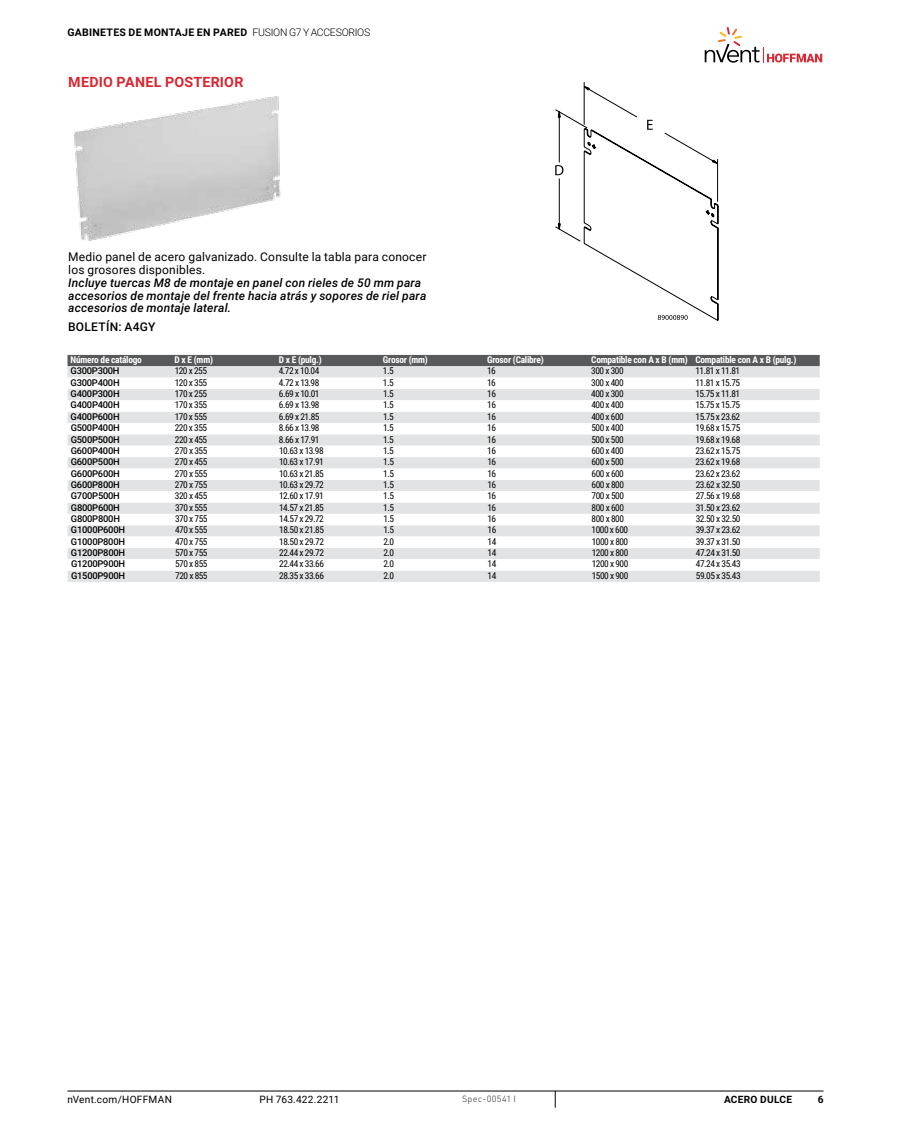
<style>
.page{position:relative;width:918px;height:1134px;background:#fff}
.page>*{position:absolute;margin:0;border:0;box-sizing:border-box;transform-origin:0 0}
.t1{font:700 14.25px "Roboto";letter-spacing:.01em;color:#d92632}
.t2{font:italic 500 12px/12.8px "Roboto";letter-spacing:.015em;color:#000}
.t3{font:12px/12.8px "Roboto";letter-spacing:.015em;color:#000}
.t4{font:500 12px "Roboto";letter-spacing:.02em;color:#000}
.t5{font:700 10.5px "Roboto";letter-spacing:.025em;color:#000}
.t6{font:10.2px "Roboto";letter-spacing:.025em;color:#000}
.t7{font:700 10.2px "Roboto";letter-spacing:.03em;color:#000}
.t8{font:9.3px "Roboto Condensed";letter-spacing:-.05em;color:#000}
.t9{font:500 9.3px "Roboto";letter-spacing:-.025em;color:#000}
.t10{font:700 9.3px "Roboto Condensed";letter-spacing:-.025em;color:#fff}
.t11{font:9px "DIN Pro";letter-spacing:.03em;color:#58595b}
.s1{font-weight:300}
</style>
<div class="page">
<hr style="left:68px;top:1091px;width:756px;height:1px;background:#000">
<svg style="left:555px;top:1091px;width:1px;height:17px"></svg>
<svg style="left:705px;top:27px;width:117px;height:36px"></svg>
<img style="left:74px;top:97px;width:207px;height:143px">
<svg style="left:555px;top:82px;width:163px;height:239px"></svg>
<div style="left:68px;top:355px;width:752px;height:11px;background:#58595b"></div>
<div style="left:68px;top:366px;width:752px;height:216px;background:#e2e3e4"></div>
<svg style="left:68px;top:378px;width:752px;height:193px"></svg>
<p class="t5" style="left:68px;top:25px;width:304px">GABINETES DE MONTAJE EN PARED <span class="s1">FUSION G7 Y ACCESORIOS</span></p>
<h1 class="t1" style="left:68px;top:72px;width:177px">MEDIO PANEL POSTERIOR</h1>
<p class="t3" style="left:68px;top:250px;width:360px">Medio panel de acero galvanizado. Consulte la tabla para conocer los grosores disponibles.</p>
<p class="t2" style="left:68px;top:276px;width:360px">Incluye tuercas M8 de montaje en panel con rieles de 50 mm para accesorios de montaje del frente hacia atrás y sopores de riel para accesorios de montaje lateral.</p>
<p class="t4" style="left:68px;top:318px;width:89px">BOLETÍN: A4GY</p>
<p class="t10" style="left:70px;top:353px;width:73px">Número de catálogo</p>
<p class="t10" style="left:175px;top:353px;width:40px">D x E (mm)</p>
<p class="t10" style="left:279px;top:353px;width:44px">D x E (pulg.)</p>
<p class="t10" style="left:383px;top:353px;width:47px">Grosor (mm)</p>
<p class="t10" style="left:487px;top:353px;width:58px">Grosor (Calibre)</p>
<p class="t10" style="left:591px;top:353px;width:207px">Compatible con A x B (mm) Compatible con A x B (pulg.)</p>
<p class="t9" style="left:71px;top:365px;width:51px">G300P300H</p>
<p class="t8" style="left:175px;top:365px;width:34px">120 x 255</p>
<p class="t8" style="left:279px;top:365px;width:42px">4.72 x 10.04</p>
<p class="t8" style="left:383px;top:365px;width:12px">1.5</p>
<p class="t8" style="left:487px;top:365px;width:10px">16</p>
<p class="t8" style="left:591px;top:365px;width:34px">300 x 300</p>
<p class="t8" style="left:695px;top:365px;width:46px">11.81 x 11.81</p>
<p class="t9" style="left:71px;top:376px;width:51px">G300P400H</p>
<p class="t8" style="left:175px;top:376px;width:34px">120 x 355</p>
<p class="t8" style="left:279px;top:376px;width:42px">4.72 x 13.98</p>
<p class="t8" style="left:383px;top:376px;width:12px">1.5</p>
<p class="t8" style="left:487px;top:376px;width:10px">16</p>
<p class="t8" style="left:591px;top:376px;width:34px">300 x 400</p>
<p class="t8" style="left:695px;top:376px;width:46px">11.81 x 15.75</p>
<p class="t9" style="left:71px;top:387px;width:51px">G400P300H</p>
<p class="t8" style="left:175px;top:387px;width:34px">170 x 255</p>
<p class="t8" style="left:279px;top:387px;width:42px">6.69 x 10.01</p>
<p class="t8" style="left:383px;top:387px;width:12px">1.5</p>
<p class="t8" style="left:487px;top:387px;width:10px">16</p>
<p class="t8" style="left:591px;top:387px;width:34px">400 x 300</p>
<p class="t8" style="left:695px;top:387px;width:46px">15.75 x 11.81</p>
<p class="t9" style="left:71px;top:399px;width:51px">G400P400H</p>
<p class="t8" style="left:175px;top:399px;width:34px">170 x 355</p>
<p class="t8" style="left:279px;top:399px;width:42px">6.69 x 13.98</p>
<p class="t8" style="left:383px;top:399px;width:12px">1.5</p>
<p class="t8" style="left:487px;top:399px;width:10px">16</p>
<p class="t8" style="left:591px;top:399px;width:34px">400 x 400</p>
<p class="t8" style="left:695px;top:399px;width:46px">15.75 x 15.75</p>
<p class="t9" style="left:71px;top:410px;width:51px">G400P600H</p>
<p class="t8" style="left:175px;top:410px;width:34px">170 x 555</p>
<p class="t8" style="left:279px;top:410px;width:42px">6.69 x 21.85</p>
<p class="t8" style="left:383px;top:410px;width:12px">1.5</p>
<p class="t8" style="left:487px;top:410px;width:10px">16</p>
<p class="t8" style="left:591px;top:410px;width:34px">400 x 600</p>
<p class="t8" style="left:696px;top:410px;width:46px">15.75 x 23.62</p>
<p class="t9" style="left:71px;top:421px;width:51px">G500P400H</p>
<p class="t8" style="left:175px;top:421px;width:34px">220 x 355</p>
<p class="t8" style="left:279px;top:421px;width:42px">8.66 x 13.98</p>
<p class="t8" style="left:383px;top:421px;width:12px">1.5</p>
<p class="t8" style="left:487px;top:421px;width:10px">16</p>
<p class="t8" style="left:591px;top:421px;width:34px">500 x 400</p>
<p class="t8" style="left:696px;top:421px;width:46px">19.68 x 15.75</p>
<p class="t9" style="left:71px;top:433px;width:51px">G500P500H</p>
<p class="t8" style="left:175px;top:433px;width:34px">220 x 455</p>
<p class="t8" style="left:279px;top:433px;width:42px">8.66 x 17.91</p>
<p class="t8" style="left:383px;top:433px;width:12px">1.5</p>
<p class="t8" style="left:487px;top:433px;width:10px">16</p>
<p class="t8" style="left:591px;top:433px;width:34px">500 x 500</p>
<p class="t8" style="left:696px;top:433px;width:46px">19.68 x 19.68</p>
<p class="t9" style="left:71px;top:444px;width:51px">G600P400H</p>
<p class="t8" style="left:175px;top:444px;width:34px">270 x 355</p>
<p class="t8" style="left:279px;top:444px;width:46px">10.63 x 13.98</p>
<p class="t8" style="left:383px;top:444px;width:12px">1.5</p>
<p class="t8" style="left:487px;top:444px;width:10px">16</p>
<p class="t8" style="left:591px;top:444px;width:34px">600 x 400</p>
<p class="t8" style="left:696px;top:444px;width:46px">23.62 x 15.75</p>
<p class="t9" style="left:71px;top:455px;width:51px">G600P500H</p>
<p class="t8" style="left:175px;top:455px;width:34px">270 x 455</p>
<p class="t8" style="left:279px;top:455px;width:46px">10.63 x 17.91</p>
<p class="t8" style="left:383px;top:455px;width:12px">1.5</p>
<p class="t8" style="left:487px;top:455px;width:10px">16</p>
<p class="t8" style="left:591px;top:455px;width:34px">600 x 500</p>
<p class="t8" style="left:696px;top:455px;width:46px">23.62 x 19.68</p>
<p class="t9" style="left:71px;top:467px;width:51px">G600P600H</p>
<p class="t8" style="left:175px;top:467px;width:34px">270 x 555</p>
<p class="t8" style="left:279px;top:467px;width:46px">10.63 x 21.85</p>
<p class="t8" style="left:383px;top:467px;width:12px">1.5</p>
<p class="t8" style="left:487px;top:467px;width:10px">16</p>
<p class="t8" style="left:592px;top:467px;width:34px">600 x 600</p>
<p class="t8" style="left:696px;top:467px;width:46px">23.62 x 23.62</p>
<p class="t9" style="left:71px;top:478px;width:51px">G600P800H</p>
<p class="t8" style="left:175px;top:478px;width:34px">270 x 755</p>
<p class="t8" style="left:279px;top:478px;width:46px">10.63 x 29.72</p>
<p class="t8" style="left:383px;top:478px;width:12px">1.5</p>
<p class="t8" style="left:487px;top:478px;width:10px">16</p>
<p class="t8" style="left:592px;top:478px;width:34px">600 x 800</p>
<p class="t8" style="left:696px;top:478px;width:46px">23.62 x 32.50</p>
<p class="t9" style="left:71px;top:489px;width:51px">G700P500H</p>
<p class="t8" style="left:175px;top:489px;width:34px">320 x 455</p>
<p class="t8" style="left:279px;top:489px;width:46px">12.60 x 17.91</p>
<p class="t8" style="left:383px;top:489px;width:12px">1.5</p>
<p class="t8" style="left:487px;top:489px;width:10px">16</p>
<p class="t8" style="left:592px;top:489px;width:34px">700 x 500</p>
<p class="t8" style="left:696px;top:489px;width:46px">27.56 x 19.68</p>
<p class="t9" style="left:71px;top:501px;width:51px">G800P600H</p>
<p class="t8" style="left:175px;top:501px;width:34px">370 x 555</p>
<p class="t8" style="left:279px;top:501px;width:46px">14.57 x 21.85</p>
<p class="t8" style="left:383px;top:501px;width:12px">1.5</p>
<p class="t8" style="left:487px;top:501px;width:10px">16</p>
<p class="t8" style="left:592px;top:501px;width:34px">800 x 600</p>
<p class="t8" style="left:696px;top:501px;width:46px">31.50 x 23.62</p>
<p class="t9" style="left:71px;top:512px;width:51px">G800P800H</p>
<p class="t8" style="left:175px;top:512px;width:34px">370 x 755</p>
<p class="t8" style="left:279px;top:512px;width:46px">14.57 x 29.72</p>
<p class="t8" style="left:383px;top:512px;width:12px">1.5</p>
<p class="t8" style="left:487px;top:512px;width:10px">16</p>
<p class="t8" style="left:592px;top:512px;width:34px">800 x 800</p>
<p class="t8" style="left:696px;top:512px;width:46px">32.50 x 32.50</p>
<p class="t9" style="left:71px;top:524px;width:56px">G1000P600H</p>
<p class="t8" style="left:175px;top:524px;width:34px">470 x 555</p>
<p class="t8" style="left:279px;top:524px;width:46px">18.50 x 21.85</p>
<p class="t8" style="left:383px;top:524px;width:12px">1.5</p>
<p class="t8" style="left:488px;top:524px;width:10px">16</p>
<p class="t8" style="left:592px;top:524px;width:38px">1000 x 600</p>
<p class="t8" style="left:696px;top:524px;width:46px">39.37 x 23.62</p>
<p class="t9" style="left:71px;top:535px;width:56px">G1000P800H</p>
<p class="t8" style="left:175px;top:535px;width:34px">470 x 755</p>
<p class="t8" style="left:279px;top:535px;width:46px">18.50 x 29.72</p>
<p class="t8" style="left:383px;top:535px;width:12px">2.0</p>
<p class="t8" style="left:488px;top:535px;width:10px">14</p>
<p class="t8" style="left:592px;top:535px;width:38px">1000 x 800</p>
<p class="t8" style="left:696px;top:535px;width:46px">39.37 x 31.50</p>
<p class="t9" style="left:71px;top:546px;width:56px">G1200P800H</p>
<p class="t8" style="left:175px;top:546px;width:34px">570 x 755</p>
<p class="t8" style="left:279px;top:546px;width:46px">22.44 x 29.72</p>
<p class="t8" style="left:383px;top:546px;width:12px">2.0</p>
<p class="t8" style="left:488px;top:546px;width:10px">14</p>
<p class="t8" style="left:592px;top:546px;width:38px">1200 x 800</p>
<p class="t8" style="left:696px;top:546px;width:46px">47.24 x 31.50</p>
<p class="t9" style="left:71px;top:558px;width:56px">G1200P900H</p>
<p class="t8" style="left:175px;top:558px;width:34px">570 x 855</p>
<p class="t8" style="left:279px;top:558px;width:46px">22.44 x 33.66</p>
<p class="t8" style="left:383px;top:558px;width:12px">2.0</p>
<p class="t8" style="left:488px;top:558px;width:10px">14</p>
<p class="t8" style="left:592px;top:558px;width:38px">1200 x 900</p>
<p class="t8" style="left:696px;top:558px;width:46px">47.24 x 35.43</p>
<p class="t9" style="left:71px;top:569px;width:56px">G1500P900H</p>
<p class="t8" style="left:175px;top:569px;width:34px">720 x 855</p>
<p class="t8" style="left:279px;top:569px;width:46px">28.35 x 33.66</p>
<p class="t8" style="left:383px;top:569px;width:12px">2.0</p>
<p class="t8" style="left:488px;top:569px;width:10px">14</p>
<p class="t8" style="left:592px;top:569px;width:38px">1500 x 900</p>
<p class="t8" style="left:696px;top:569px;width:46px">59.05 x 35.43</p>
<p class="t6" style="left:67px;top:1092px;width:106px">nVent.com/HOFFMAN</p>
<p class="t6" style="left:260px;top:1092px;width:81px">PH 763.422.2211</p>
<p class="t11" style="left:462px;top:1092px;width:55px">Spec-00541 I</p>
<p class="t7" style="left:724px;top:1092px;width:70px">ACERO DULCE</p>
<p class="t7" style="left:818px;top:1092px;width:7px">6</p>
</div>
